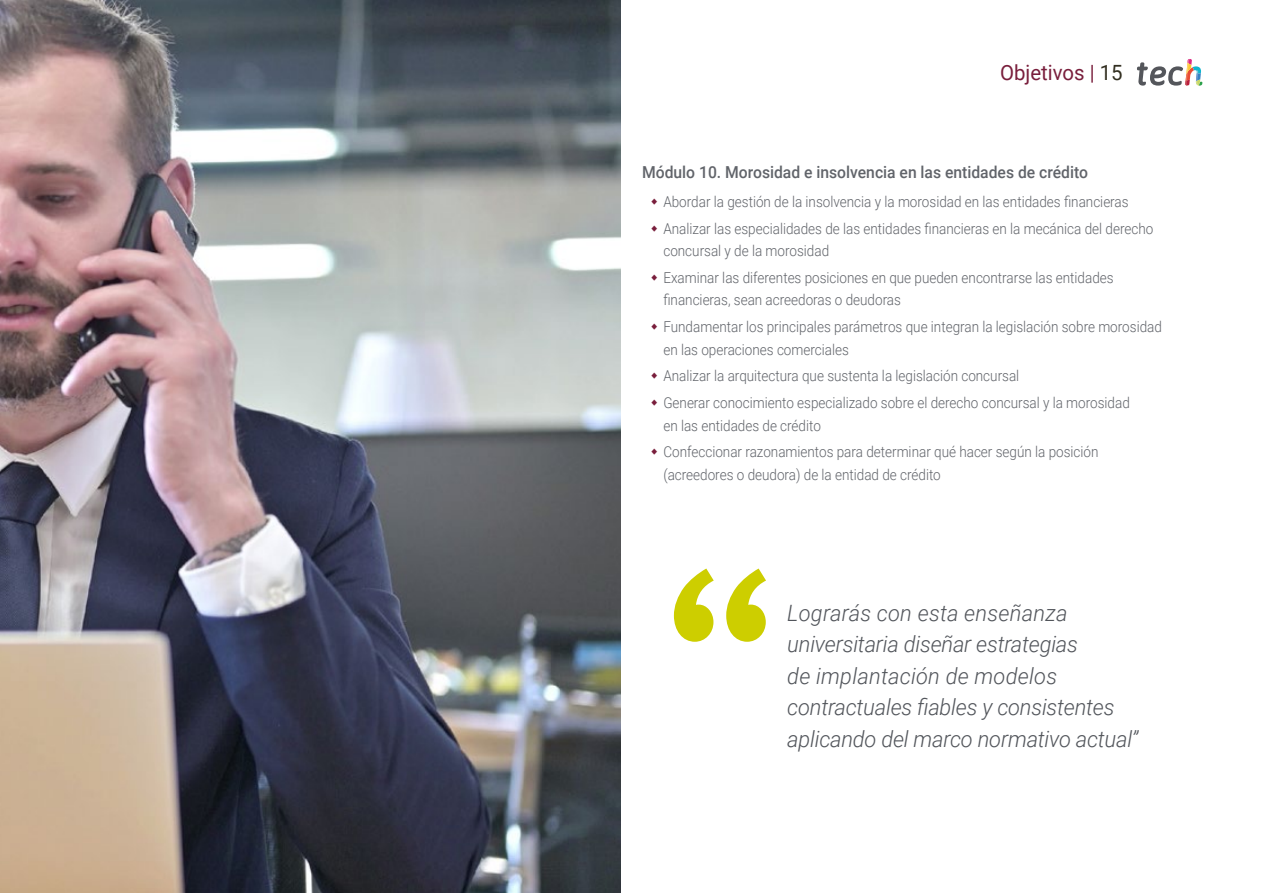
<style>
.page{position:relative;width:1263px;height:893px;background:#fff}
.page>*{position:absolute;margin:0;border:0;box-sizing:border-box;transform-origin:0 0}
.t1{font:italic 300 22.5px/31.5px "Roboto";letter-spacing:-.01em;color:#52555b}
.t2{font:21px "Roboto";color:#791e3c}
.t3{font:500 16.5px "Roboto";color:#61646a;scale:.95 1}
.t4{font:300 15px/26.7px "Roboto";color:#61646a;scale:.9 1}
.s1{color:#312e20}
</style>
<div class="page">
<svg style="left:674px;top:568px;width:92px;height:74px"></svg>
<svg style="left:1137px;top:59px;width:65px;height:27px"></svg>
<img style="left:0;top:0;width:621px;height:893px">
<h2 class="t2" style="left:1000px;top:57px;width:124px">Objetivos | <span class="s1">15</span></h2>
<p class="t3" style="left:642px;top:161px;width:471px">Módulo 10. Morosidad e insolvencia en las entidades de crédito</p>
<p class="t4" style="left:663px;top:188px;width:546px">Abordar la gestión de la insolvencia y la morosidad en las entidades financieras<br>Analizar las especialidades de las entidades financieras en la mecánica del derecho</p>
<p class="t4" style="left:663px;top:237px;width:502px">concursal y de la morosidad<br>Examinar las diferentes posiciones en que pueden encontrarse las entidades</p>
<p class="t4" style="left:663px;top:286px;width:555px">financieras, sean acreedoras o deudoras<br>Fundamentar los principales parámetros que integran la legislación sobre morosidad</p>
<p class="t4" style="left:663px;top:335px;width:520px">en las operaciones comerciales<br>Analizar la arquitectura que sustenta la legislación concursal<br>Generar conocimiento especializado sobre el derecho concursal y la morosidad</p>
<p class="t4" style="left:663px;top:411px;width:485px">en las entidades de crédito<br>Confeccionar razonamientos para determinar qué hacer según la posición</p>
<p class="t4" style="left:663px;top:461px;width:310px">(acreedores o deudora) de la entidad de crédito</p>
<h1 class="t1" style="left:787px;top:596px;width:353px">Lograrás con esta enseñanza universitaria diseñar estrategias<br>de implantación de modelos contractuales fiables y consistentes aplicando del marco normativo actual”</h1>
</div>
